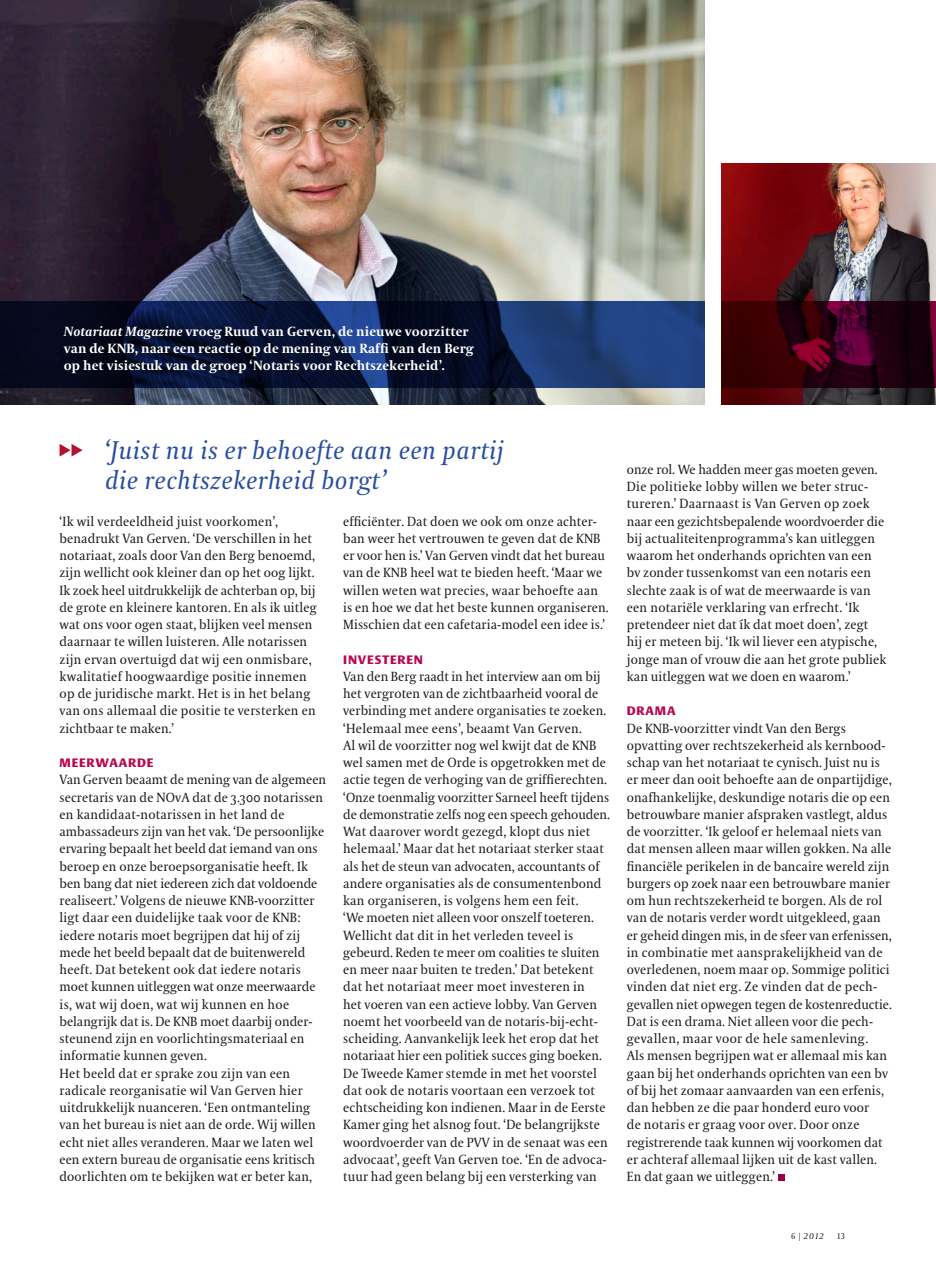
<style>
.page{position:relative;width:936px;height:1263px;background:#fff}
.page>*{position:absolute;margin:0;border:0;box-sizing:border-box;transform-origin:0 0}
.t1{font:italic 25.5px/30px "VPRO Coranto";letter-spacing:.02em;color:#284e9f}
.t2{font:13.2px/17.2px "VPRO Coranto";letter-spacing:.01em;color:#1a1a1f}
.t3{font:700 13.2px/17.2px "VPRO Coranto";letter-spacing:.01em;color:#fff}
.t4{font:700 12px "VPRO Vesta";letter-spacing:.07em;color:#b80852}
.t5{font:italic 8.25px "VPRO Coranto";color:#1a1a1f}
.t6{font:8.25px "VPRO Coranto Cn";color:#1a1a1f}
.s1{font-style:italic}
.s2{font-family:"VPRO Coranto Cn";font-style:normal}
</style>
<div class="page">
<div style="left:777px;top:1175px;width:7px;height:6px;background:#9a004b"></div>
<img style="left:0;top:0;width:704px;height:405px">
<img style="left:721px;top:163px;width:214px;height:242px">
<svg style="left:0;top:301px;width:704px;height:87px;background:#0e1e45"></svg>
<svg style="left:721px;top:301px;width:214px;height:87px;background:#32000f"></svg>
<svg style="left:60px;top:444px;width:22px;height:13px"></svg>
<p class="t3" style="left:64px;top:322px;width:411px"><span class="s1">Notariaat Magazine</span> vroeg Ruud van Gerven, de nieuwe voorzitter van de KNB, naar een reactie op de mening van Raffi van den Berg op het visiestuk van de groep ‘Notaris voor Rechtszekerheid’.</p>
<h1 class="t1" style="left:105px;top:435px;width:400px">‘Juist nu is er behoefte aan een partij die rechtszekerheid borgt’</h1>
<p class="t2" style="left:60px;top:512px;width:259px">‘Ik wil verdeeldheid juist voorkomen’, benadrukt Van Gerven. ‘De verschillen in het notariaat, zoals door Van den Berg benoemd, zijn wellicht ook kleiner dan op het oog lijkt.<br>Ik zoek heel uitdrukkelijk de achterban op, bij de grote en kleinere kantoren. En als ik uitleg wat ons voor ogen staat, blijken veel mensen daarnaar te willen luisteren. Alle notarissen zijn ervan overtuigd dat wij een onmisbare, kwalitatief hoogwaardige positie innemen op de juridische markt. Het is in het belang van ons allemaal die positie te versterken en zichtbaar te maken.’</p>
<p class="t4" style="left:60px;top:758px;width:95px">MEERWAARDE</p>
<p class="t2" style="left:60px;top:771px;width:268px">Van Gerven beaamt de mening van de algemeen secretaris van de NOvA dat de 3.300 notarissen en kandidaat-notarissen in het land de ambassadeurs zijn van het vak. ‘De persoonlijke ervaring bepaalt het beeld dat iemand van ons beroep en onze beroepsorganisatie heeft. Ik ben bang dat niet iedereen zich dat voldoende realiseert.’ Volgens de nieuwe KNB-voorzitter ligt daar een duidelijke taak voor de KNB: iedere notaris moet begrijpen dat hij of zij mede het beeld bepaalt dat de buitenwereld heeft. Dat betekent ook dat iedere notaris moet kunnen uitleggen wat onze meerwaarde is, wat wij doen, wat wij kunnen en hoe belangrijk dat is. De KNB moet daarbij onder&shy;steunend zijn en voorlichtingsmateriaal en informatie kunnen geven.<br>Het beeld dat er sprake zou zijn van een radicale reorganisatie wil Van Gerven hier uitdrukkelijk nuanceren. ‘Een ontmanteling van het bureau is niet aan de orde. Wij willen echt niet alles veranderen. Maar we laten wel een extern bureau de organisatie eens kritisch doorlichten om te bekijken wat er beter kan,</p>
<p class="t2" style="left:343px;top:512px;width:267px">efficiënter. Dat doen we ook om onze achter&shy;ban weer het vertrouwen te geven dat de KNB er voor hen is.’ Van Gerven vindt dat het bureau van de KNB heel wat te bieden heeft. ‘Maar we willen weten wat precies, waar behoefte aan is en hoe we dat het beste kunnen organiseren.<br>Misschien dat een cafetaria-model een idee is.’</p>
<p class="t4" style="left:343px;top:654px;width:81px">INVESTEREN</p>
<p class="t2" style="left:343px;top:668px;width:268px">Van den Berg raadt in het interview aan om bij het vergroten van de zichtbaarheid vooral de verbinding met andere organisaties te zoeken. ‘Helemaal mee eens’, beaamt Van Gerven.<br>Al wil de voorzitter nog wel kwijt dat de KNB wel samen met de Orde is opgetrokken met de actie tegen de verhoging van de griffierechten. ‘Onze toenmalig voorzitter Sarneel heeft tijdens de demonstratie zelfs nog een speech gehouden.<br>Wat daarover wordt gezegd, klopt dus niet helemaal.’ Maar dat het notariaat sterker staat als het de steun van advocaten, accountants of andere organisaties als de consumentenbond kan organiseren, is volgens hem een feit.<br>‘We moeten niet alleen voor onszelf toeteren.<br>Wellicht dat dit in het verleden teveel is gebeurd. Reden te meer om coalities te sluiten en meer naar buiten te treden.’ Dat betekent dat het notariaat meer moet investeren in<br>het voeren van een actieve lobby. Van Gerven noemt het voorbeeld van de notaris-bij-echt&shy;scheiding. Aanvankelijk leek het erop dat het notariaat hier een politiek succes ging boeken.<br>De Tweede Kamer stemde in met het voorstel dat ook de notaris voortaan een verzoek tot echtscheiding kon indienen. Maar in de Eerste Kamer ging het alsnog fout. ‘De belangrijkste woordvoerder van de PVV in de senaat was een advocaat’, geeft Van Gerven toe. ‘En de advoca&shy;tuur had geen belang bij een versterking van</p>
<p class="t2" style="left:626px;top:461px;width:261px">onze rol. We hadden meer gas moeten geven.<br>Die politieke lobby willen we beter struc&shy;tureren.’ Daarnaast is Van Gerven op zoek naar een gezichtsbepalende woordvoerder die bij actualiteitenprogramma’s kan uitleggen waarom het onderhands oprichten van een bv zonder tussenkomst van een notaris een slechte zaak is of wat de meerwaarde is van een notariële verklaring van erfrecht. ‘Ik pretendeer niet dat ík dat moet doen’, zegt hij er meteen bij. ‘Ik wil liever een atypische, jonge man of vrouw die aan het grote publiek kan uitleggen wat we doen en waarom.’</p>
<p class="t4" style="left:626px;top:706px;width:50px">DRAMA</p>
<p class="t2" style="left:626px;top:719px;width:266px">De KNB-voorzitter vindt Van den Bergs opvatting over rechtszekerheid als kernbood&shy;schap van het notariaat te cynisch. Juist nu is er meer dan ooit behoefte aan de onpartijdige, onafhankelijke, deskundige notaris die op een betrouwbare manier afspraken vastlegt, aldus de voorzitter. ‘Ik geloof er helemaal niets van dat mensen alleen maar willen gokken. Na alle financiële perikelen in de bancaire wereld zijn burgers op zoek naar een betrouwbare manier om hun rechtszekerheid te borgen. Als de rol van de notaris verder wordt uitgekleed, gaan er geheid dingen mis, in de sfeer van erfenissen, in combinatie met aansprakelijkheid van de overledenen, noem maar op. Sommige politici vinden dat niet erg. Ze vinden dat de pech&shy;gevallen niet opwegen tegen de kostenreductie.<br>Dat is een drama. Niet alleen voor die pech&shy;gevallen, maar voor de hele samenleving.<br>Als mensen begrijpen wat er allemaal mis kan gaan bij het onderhands oprichten van een bv of bij het zomaar aanvaarden van een erfenis, dan hebben ze die paar honderd euro voor<br>de notaris er graag voor over. Door onze registrerende taak kunnen wij voorkomen dat er achteraf allemaal lijken uit de kast vallen.<br>En dat gaan we uitleggen.’</p>
<p class="t5" style="left:791px;top:1231px;width:34px"><span class="s2">6 |</span> 2012</p>
<p class="t6" style="left:837px;top:1231px;width:9px">13</p>
</div>
